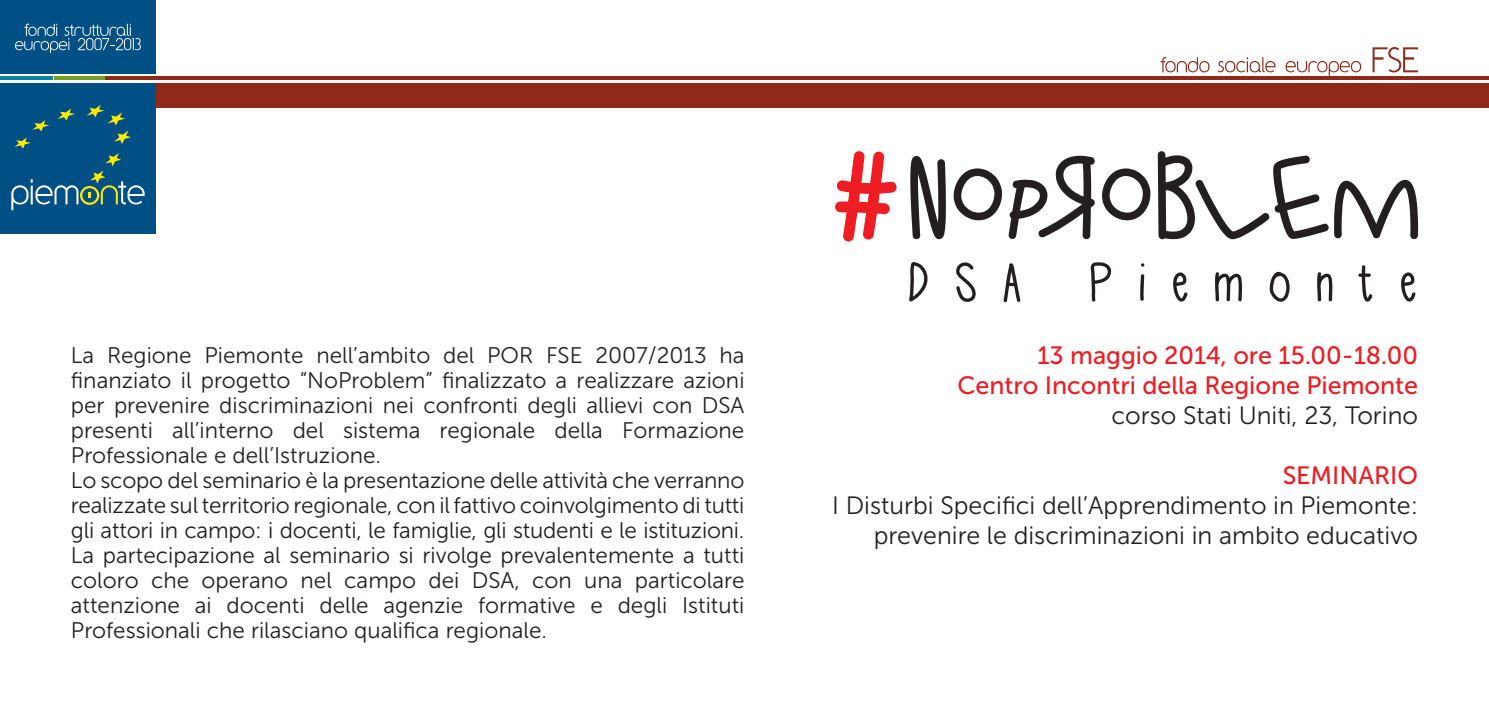
<style>
.page{position:relative;width:1489px;height:709px;background:#fff}
.page>*{position:absolute;margin:0;border:0;box-sizing:border-box;transform-origin:0 0}
.t1{font:25px/30px "Museo Sans 300";color:#231f20;text-align:right}
.t2{font:25px "Museo Sans 500";color:#ee1d23}
.t3{font:22.5px/25px "Museo Sans 300";color:#231f20;text-align:justify}
</style>
<div class="page">
<svg style="left:910px;top:151px;width:507px;height:88px"></svg>
<svg style="left:835px;top:151px;width:61px;height:90px"></svg>
<svg style="left:909px;top:262px;width:18px;height:39px"></svg>
<svg style="left:956px;top:262px;width:19px;height:40px"></svg>
<svg style="left:1003px;top:263px;width:17px;height:39px"></svg>
<svg style="left:1090px;top:262px;width:21px;height:39px"></svg>
<svg style="left:1140px;top:263px;width:4px;height:38px"></svg>
<svg style="left:1173px;top:272px;width:14px;height:30px"></svg>
<svg style="left:1215px;top:272px;width:26px;height:29px"></svg>
<svg style="left:1269px;top:272px;width:20px;height:30px"></svg>
<svg style="left:1317px;top:272px;width:15px;height:29px"></svg>
<svg style="left:1358px;top:265px;width:14px;height:37px"></svg>
<svg style="left:1401px;top:272px;width:14px;height:30px"></svg>
<div style="left:0;top:83px;width:1488px;height:25px;background:#8f291a"></div>
<div style="left:0;top:83px;width:156px;height:151px;background:#004f85"></div>
<div style="left:0;top:0;width:156px;height:73px;background:#004f85"></div>
<svg style="left:15px;top:24px;width:126px;height:29px"></svg>
<svg style="left:11px;top:105px;width:134px;height:105px"></svg>
<hr style="left:0;top:76px;width:52px;height:4px;background:#0a82a3">
<hr style="left:54px;top:76px;width:50px;height:4px;background:#789e21">
<hr style="left:106px;top:76px;width:1382px;height:4px;background:#8f291a">
<svg style="left:1160px;top:57px;width:49px;height:15px"></svg>
<svg style="left:1217px;top:57px;width:58px;height:15px"></svg>
<svg style="left:1285px;top:61px;width:75px;height:15px"></svg>
<svg style="left:1372px;top:47px;width:45px;height:25px"></svg>
<p class="t3" style="left:71px;top:342px;width:675px">La Regione Piemonte nell’ambito del POR FSE 2007/2013 ha finanziato il progetto “NoProblem” finalizzato a realizzare azioni per prevenire discriminazioni nei confronti degli allievi con DSA presenti all’interno del sistema regionale della Formazione Professionale e dell’Istruzione.</p>
<p class="t3" style="left:71px;top:467px;width:675px">Lo scopo del seminario è la presentazione delle attività che verranno realizzate sul territorio regionale, con il fattivo coinvolgimento di tutti gli attori in campo: i docenti, le famiglie, gli studenti e le istituzioni.</p>
<p class="t3" style="left:71px;top:542px;width:675px">La partecipazione al seminario si rivolge prevalentemente a tutti coloro che operano nel campo dei DSA, con una particolare attenzione ai docenti delle agenzie formative e degli Istituti Professionali che rilasciano qualifica regionale.</p>
<p class="t2" style="left:1037px;top:342px;width:382px">13 maggio 2014, ore 15.00-18.00</p>
<p class="t2" style="left:957px;top:372px;width:462px">Centro Incontri della Regione Piemonte</p>
<p class="t1" style="left:1111px;top:401px;width:308px">corso Stati Uniti, 23, Torino</p>
<p class="t2" style="left:1282px;top:462px;width:137px">SEMINARIO</p>
<p class="t1" style="left:832px;top:491px;width:587px">I Disturbi Specifici dell’Apprendimento in Piemonte: prevenire le discriminazioni in ambito educativo</p>
</div>
